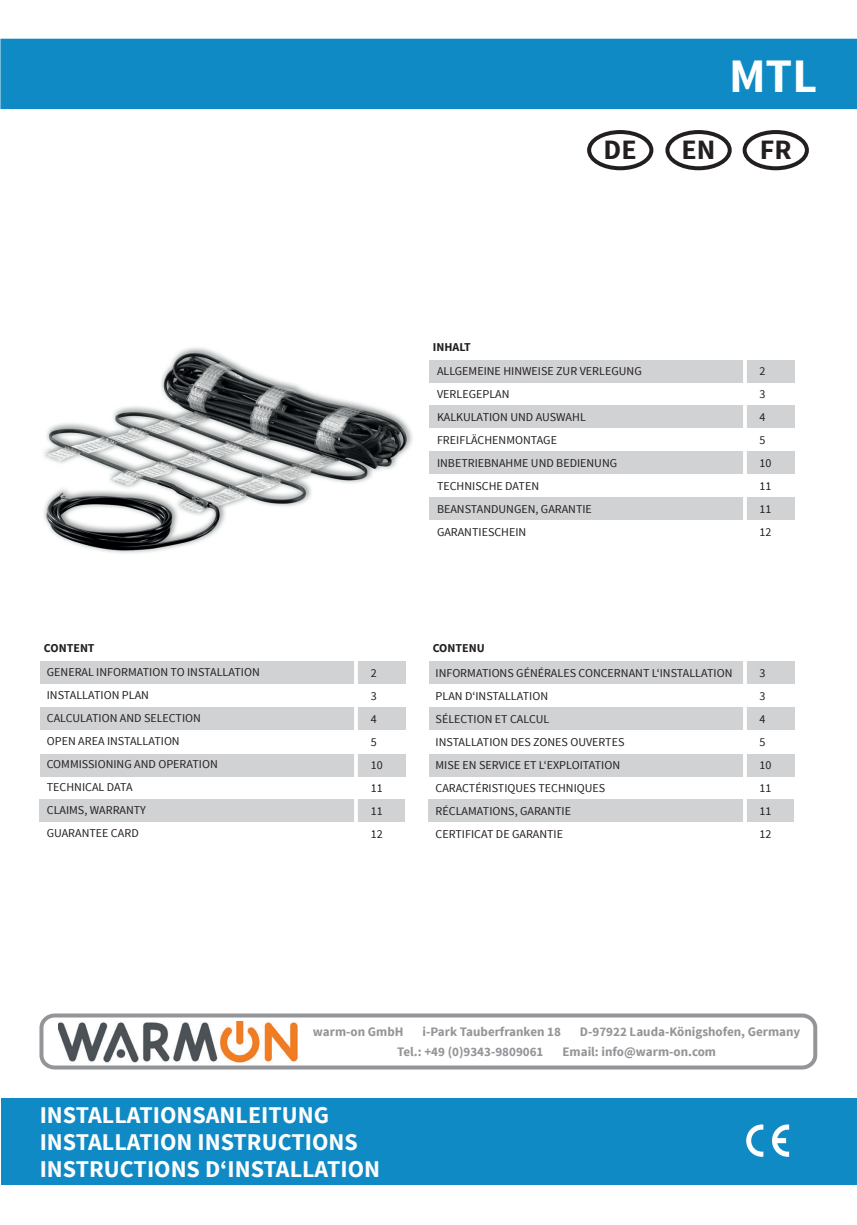
<style>
.page{position:relative;width:857px;height:1225px;background:#fff}
.page>*{position:absolute;margin:0;border:0;box-sizing:border-box;transform-origin:0 0}
.t1{font:700 48px "Source Sans Pro";color:#fff}
.t2{font:700 28px "Source Sans Pro";color:#231f20}
.t3{font:700 24px "Source Sans Pro";color:#fcfcfc}
.t4{font:700 13px "Source Sans Pro";color:#939598}
.t5{font:12px/23px "Source Sans Pro";color:#231f20}
.t6{font:700 12px "Source Sans Pro";color:#231f20}
</style>
<div class="page">
<div style="left:1px;top:1098px;width:855px;height:87px;background:#0f8ac4"></div>
<div style="left:0;top:39px;width:856px;height:70px;background:#0f8ac4"></div>
<svg style="left:746px;top:1124px;width:17px;height:32px"></svg>
<svg style="left:772px;top:1124px;width:16px;height:32px"></svg>
<div style="left:429px;top:360px;width:364px;height:22px;background:#d1d2d4"></div>
<div style="left:429px;top:405px;width:364px;height:22px;background:#d1d2d4"></div>
<div style="left:429px;top:451px;width:364px;height:22px;background:#d1d2d4"></div>
<div style="left:429px;top:497px;width:364px;height:22px;background:#d1d2d4"></div>
<div style="left:40px;top:662px;width:365px;height:22px;background:#d1d2d4"></div>
<div style="left:40px;top:707px;width:365px;height:22px;background:#d1d2d4"></div>
<div style="left:40px;top:754px;width:365px;height:22px;background:#d1d2d4"></div>
<div style="left:39px;top:800px;width:365px;height:22px;background:#d1d2d4"></div>
<hr style="left:354px;top:659px;width:3px;height:179px;background:#fff">
<div style="left:429px;top:662px;width:364px;height:22px;background:#d1d2d4"></div>
<div style="left:429px;top:707px;width:364px;height:22px;background:#d1d2d4"></div>
<div style="left:429px;top:754px;width:364px;height:22px;background:#d1d2d4"></div>
<div style="left:428px;top:800px;width:365px;height:22px;background:#d1d2d4"></div>
<hr style="left:742px;top:341px;width:4px;height:500px;background:#fff">
<div style="left:586px;top:130px;width:67px;height:40px;border:4px solid #231f20;border-radius:50%"></div>
<div style="left:665px;top:130px;width:66px;height:40px;border:4px solid #231f20;border-radius:50%"></div>
<img style="left:43px;top:347px;width:370px;height:207px">
<div style="left:39px;top:1013px;width:777px;height:56px;border:4px solid #939598;border-radius:13px"></div>
<img style="left:58px;top:1021px;width:239px;height:42px">
<div style="left:742px;top:130px;width:66px;height:40px;border:4px solid #231f20;border-radius:50%"></div>
<h2 class="t2" style="left:603px;top:132px;width:35px">DE</h2>
<h2 class="t2" style="left:681px;top:132px;width:35px">EN</h2>
<h1 class="t1" style="left:728px;top:46px;width:90px">MTL</h1>
<h2 class="t2" style="left:759px;top:132px;width:33px">FR</h2>
<p class="t6" style="left:44px;top:640px;width:52px">CONTENT</p>
<p class="t5" style="left:47px;top:661px;width:214px">GENERAL INFORMATION TO INSTALLATION<br>INSTALLATION PLAN<br>CALCULATION AND SELECTION<br>OPEN AREA INSTALLATION<br>COMMISSIONING AND OPERATION<br>TECHNICAL DATA<br>CLAIMS, WARRANTY<br>GUARANTEE CARD</p>
<p class="t5" style="left:370px;top:661px;width:13px">2<br>3<br>4<br>5<br>10<br>11<br>11<br>12</p>
<p class="t6" style="left:432px;top:339px;width:40px">INHALT</p>
<p class="t5" style="left:437px;top:359px;width:206px">ALLGEMEINE HINWEISE ZUR VERLEGUNG<br>VERLEGEPLAN<br>KALKULATION UND AUSWAHL<br>FREIFLÄCHENMONTAGE<br>INBETRIEBNAHME UND BEDIENUNG<br>TECHNISCHE DATEN<br>BEANSTANDUNGEN, GARANTIE<br>GARANTIESCHEIN</p>
<p class="t5" style="left:759px;top:359px;width:13px">2<br>3<br>4<br>5<br>10<br>11<br>11<br>12</p>
<p class="t6" style="left:432px;top:640px;width:53px">CONTENU</p>
<p class="t5" style="left:435px;top:662px;width:298px">INFORMATIONS GÉNÉRALES CONCERNANT L‘INSTALLATION<br>PLAN D‘INSTALLATION<br>SÉLECTION ET CALCUL<br>INSTALLATION DES ZONES OUVERTES<br>MISE EN SERVICE ET L‘EXPLOITATION<br>CARACTÉRISTIQUES TECHNIQUES<br>RÉCLAMATIONS, GARANTIE<br>CERTIFICAT DE GARANTIE</p>
<p class="t5" style="left:759px;top:662px;width:13px">3<br>3<br>4<br>5<br>10<br>11<br>11<br>12</p>
<p class="t4" style="left:313px;top:1023px;width:92px">warm-on GmbH</p>
<p class="t4" style="left:422px;top:1023px;width:140px">i-Park Tauberfranken 18</p>
<p class="t4" style="left:579px;top:1023px;width:222px">D-97922 Lauda-Königshofen, Germany</p>
<p class="t4" style="left:397px;top:1043px;width:148px">Tel.: +49 (0)9343-9809061</p>
<p class="t4" style="left:562px;top:1043px;width:155px">Email: info@warm-on.com</p>
<h3 class="t3" style="left:40px;top:1099px;width:291px">INSTALLATIONSANLEITUNG</h3>
<h3 class="t3" style="left:40px;top:1126px;width:319px">INSTALLATION INSTRUCTIONS</h3>
<h3 class="t3" style="left:40px;top:1153px;width:342px">INSTRUCTIONS D‘INSTALLATION</h3>
</div>
